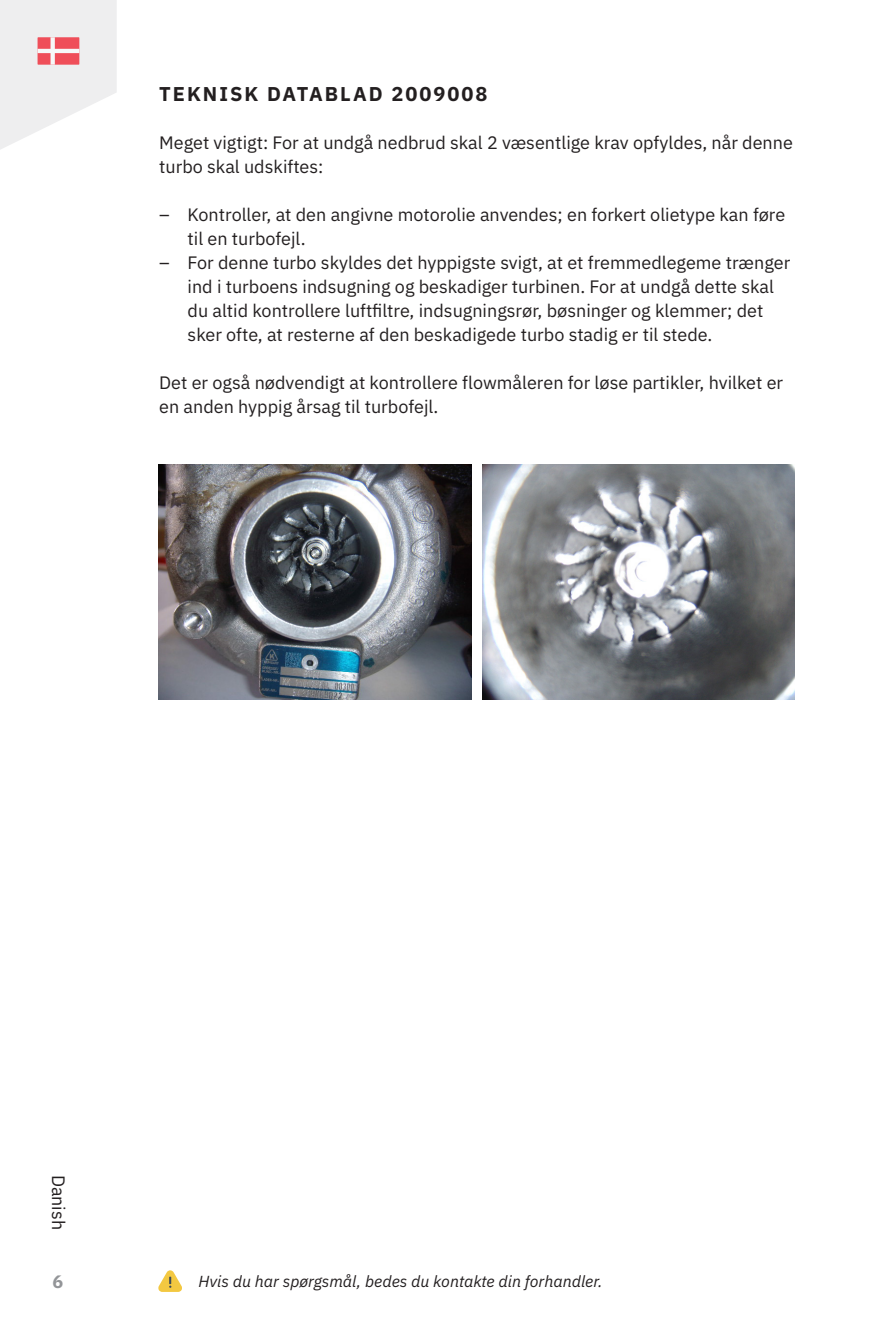
<style>
.page{position:relative;width:879px;height:1338px;background:#fff}
.page>*{position:absolute;margin:0;border:0;box-sizing:border-box;transform-origin:0 0}
.t1{font:700 20px "IBM Plex Sans";letter-spacing:.1em;color:#231f20}
.t2{font:18px/24px "IBM Plex Sans";color:#231f20}
.t3{font:700 18px "IBM Plex Sans";color:#939598}
.t4{font:italic 16px "IBM Plex Sans";color:#231f20}
</style>
<div class="page">
<svg style="left:0;top:0;width:117px;height:150px"></svg>
<svg style="left:158px;top:1270px;width:24px;height:22px"></svg>
<img style="left:159px;top:465px;width:312px;height:234px">
<img style="left:482px;top:465px;width:312px;height:234px">
<p class="t1" style="left:159px;top:78px;width:330px">TEKNISK DATABLAD 2009008</p>
<p class="t2" style="left:159px;top:129px;width:635px">Meget vigtigt: For at undgå nedbrud skal 2 væsentlige krav opfyldes, når denne turbo skal udskiftes:</p>
<p class="t2" style="left:188px;top:201px;width:599px;text-indent:-28px">– Kontroller, at den angivne motorolie anvendes; en forkert olietype kan føre til en turbofejl.</p>
<p class="t2" style="left:188px;top:249px;width:604px;text-indent:-28px">– For denne turbo skyldes det hyppigste svigt, at et fremmedlegeme trænger ind i turboens indsugning og beskadiger turbinen. For at undgå dette skal du altid kontrollere luftfiltre, indsugningsrør, bøsninger og klemmer; det sker ofte, at resterne af den beskadigede turbo stadig er til stede.</p>
<p class="t2" style="left:159px;top:369px;width:625px">Det er også nødvendigt at kontrollere flowmåleren for løse partikler, hvilket er en anden hyppig årsag til turbofejl.</p>
<p class="t2" style="left:72px;top:1175px;width:57px;rotate:90deg">Danish</p>
<p class="t3" style="left:53px;top:1268px;width:12px">6</p>
<p class="t4" style="left:198px;top:1269px;width:406px">Hvis du har spørgsmål, bedes du kontakte din forhandler.</p>
</div>
